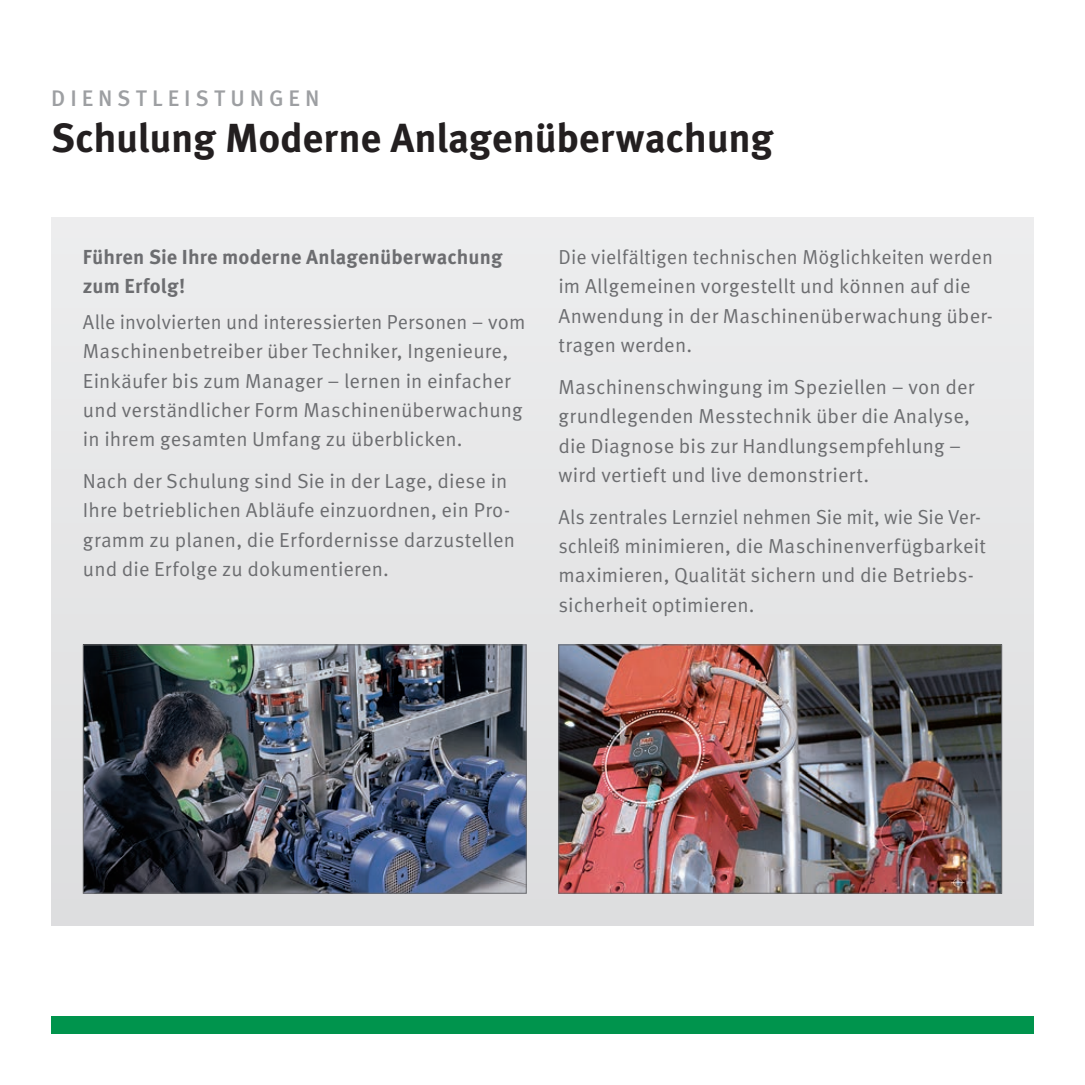
<style>
.page{position:relative;width:1085px;height:1085px;background:#fff}
.page>*{position:absolute;margin:0;border:0;box-sizing:border-box;transform-origin:0 0}
.t1{font:700 40.5px "Schaeffler Meta";letter-spacing:-.01em;color:#231f20}
.t2{font:500 22.5px "Schaeffler Meta";letter-spacing:.22em;color:#9d9fa2}
.t3{font:20.25px/29.2px "Schaeffler Meta";letter-spacing:.005em;color:#6c6d70}
.t4{font:700 20.25px/29.2px "Schaeffler Meta";letter-spacing:.01em;color:#6c6d70}
</style>
<div class="page">
<div style="left:51px;top:217px;width:982px;height:708px;background:#e7e8e9"></div>
<div style="left:51px;top:1016px;width:982px;height:17px;background:#00944d"></div>
<img style="left:560px;top:646px;width:439px;height:245px">
<div style="left:558px;top:644px;width:443px;height:249px;border:1px solid #6c6d70"></div>
<img style="left:85px;top:646px;width:439px;height:245px">
<div style="left:83px;top:644px;width:443px;height:249px;border:1px solid #6c6d70"></div>
<p class="t2" style="left:51px;top:84px;width:270px">DIENSTLEISTUNGEN</p>
<h1 class="t1" style="left:51px;top:112px;width:723px">Schulung Moderne Anlagenüberwachung</h1>
<p class="t4" style="left:83px;top:243px;width:421px">Führen Sie Ihre moderne Anlagenüberwachung zum Erfolg!</p>
<p class="t3" style="left:83px;top:308px;width:444px">Alle involvierten und interessierten Personen – vom Maschinenbetreiber über Techniker, Ingenieure, Einkäufer bis zum Manager – lernen in einfacher und verständlicher Form Maschinenüberwachung in ihrem gesamten Umfang zu überblicken.</p>
<p class="t3" style="left:83px;top:466px;width:433px">Nach der Schulung sind Sie in der Lage, diese in Ihre betrieblichen Abläufe einzuordnen, ein Pro&shy;gramm zu planen, die Erfordernisse darzustellen und die Erfolge zu dokumentieren.</p>
<p class="t3" style="left:558px;top:243px;width:436px">Die vielfältigen technischen Möglichkeiten werden im Allgemeinen vorgestellt und können auf die Anwendung in der Maschinenüberwachung über&shy;tragen werden.</p>
<p class="t3" style="left:558px;top:372px;width:417px">Maschinenschwingung im Speziellen – von der grundlegenden Messtechnik über die Analyse, die Diagnose bis zur Handlungsempfehlung – wird vertieft und live demonstriert.</p>
<p class="t3" style="left:558px;top:502px;width:429px">Als zentrales Lernziel nehmen Sie mit, wie Sie Ver&shy;schleiß minimieren, die Maschinenverfügbarkeit maximieren, Qualität sichern und die Betriebs&shy;sicherheit optimieren.</p>
</div>
